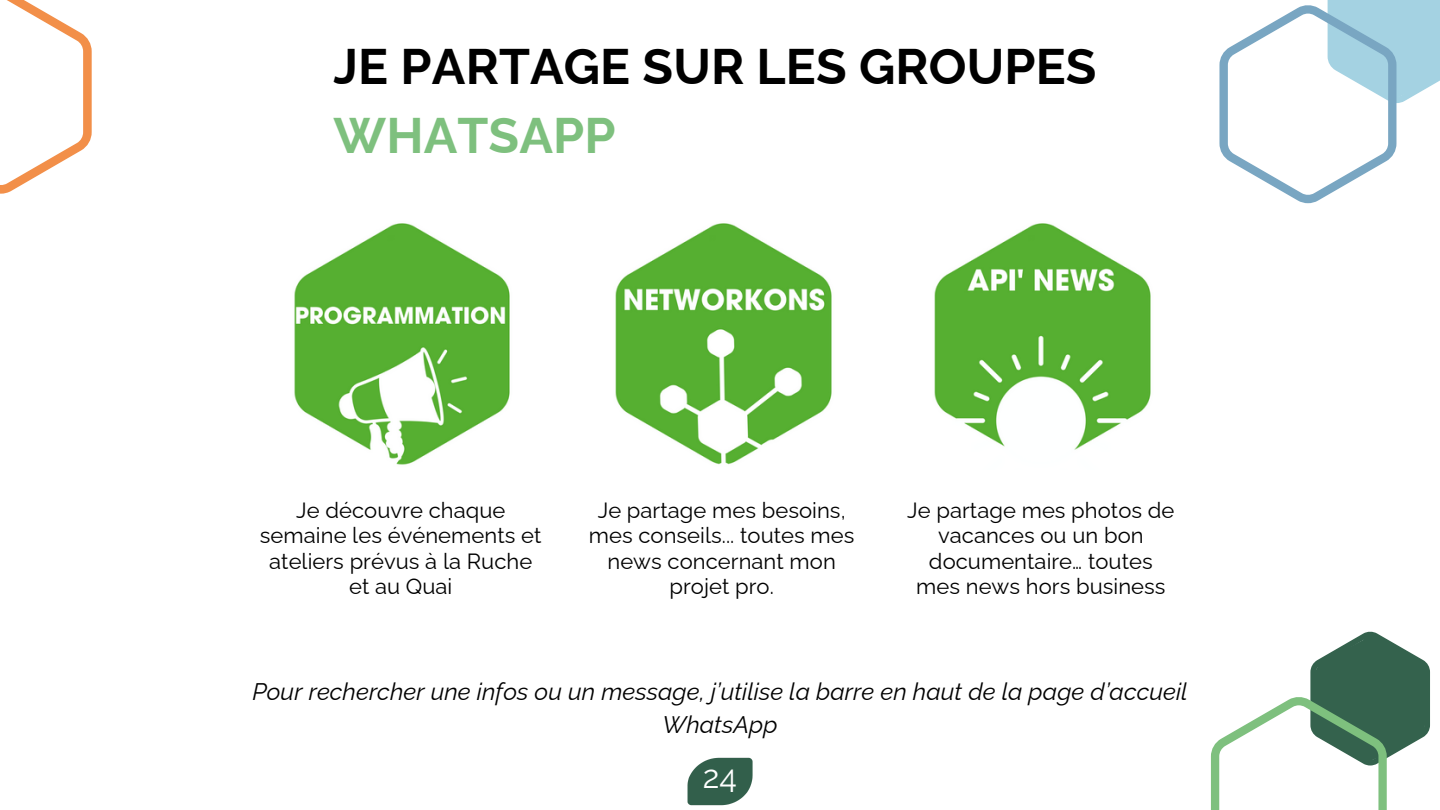
<style>
.page{position:relative;width:1440px;height:810px;background:#fff}
.page>*{position:absolute;margin:0;border:0;box-sizing:border-box;transform-origin:0 0}
.t1{font:700 50px/69px "Raleway";letter-spacing:.005em;color:#000}
.t2{font:32px "Raleway";color:#fff}
.t3{font:italic 24px/33px "Raleway";letter-spacing:.005em;color:#000;text-align:center}
.t4{font:22px/25.6px "Raleway";letter-spacing:.005em;color:#000;text-align:center}
.s1{color:#7ec07e}
</style>
<div class="page">
<svg style="left:0;top:0;width:92px;height:194px"></svg>
<svg style="left:1219px;top:0;width:221px;height:203px"></svg>
<svg style="left:1211px;top:631px;width:219px;height:179px"></svg>
<img style="left:934px;top:223px;width:217px;height:227px">
<img style="left:615px;top:223px;width:217px;height:242px">
<img style="left:294px;top:223px;width:216px;height:242px">
<img style="left:687px;top:757px;width:66px;height:49px">
<p class="t1" style="left:334px;top:32px;width:765px">JE PARTAGE SUR LES GROUPES<br><span class="s1">WHATSAPP</span></p>
<p class="t4" style="left:260px;top:497px;width:283px">Je découvre chaque semaine les événements et ateliers prévus à la Ruche et au Quai</p>
<p class="t4" style="left:589px;top:497px;width:267px">Je partage mes besoins, mes conseils... toutes mes news concernant mon projet pro.</p>
<p class="t4" style="left:907px;top:497px;width:269px">Je partage mes photos de vacances ou un bon documentaire… toutes mes news hors business</p>
<p class="t3" style="left:252px;top:675px;width:937px">Pour rechercher une infos ou un message, j’utilise la barre en haut de la page d’accueil<br>WhatsApp</p>
<p class="t2" style="left:703px;top:758px;width:36px">24</p>
<p class="t2" style="left:704px;top:764px;width:33px">15</p>
</div>
